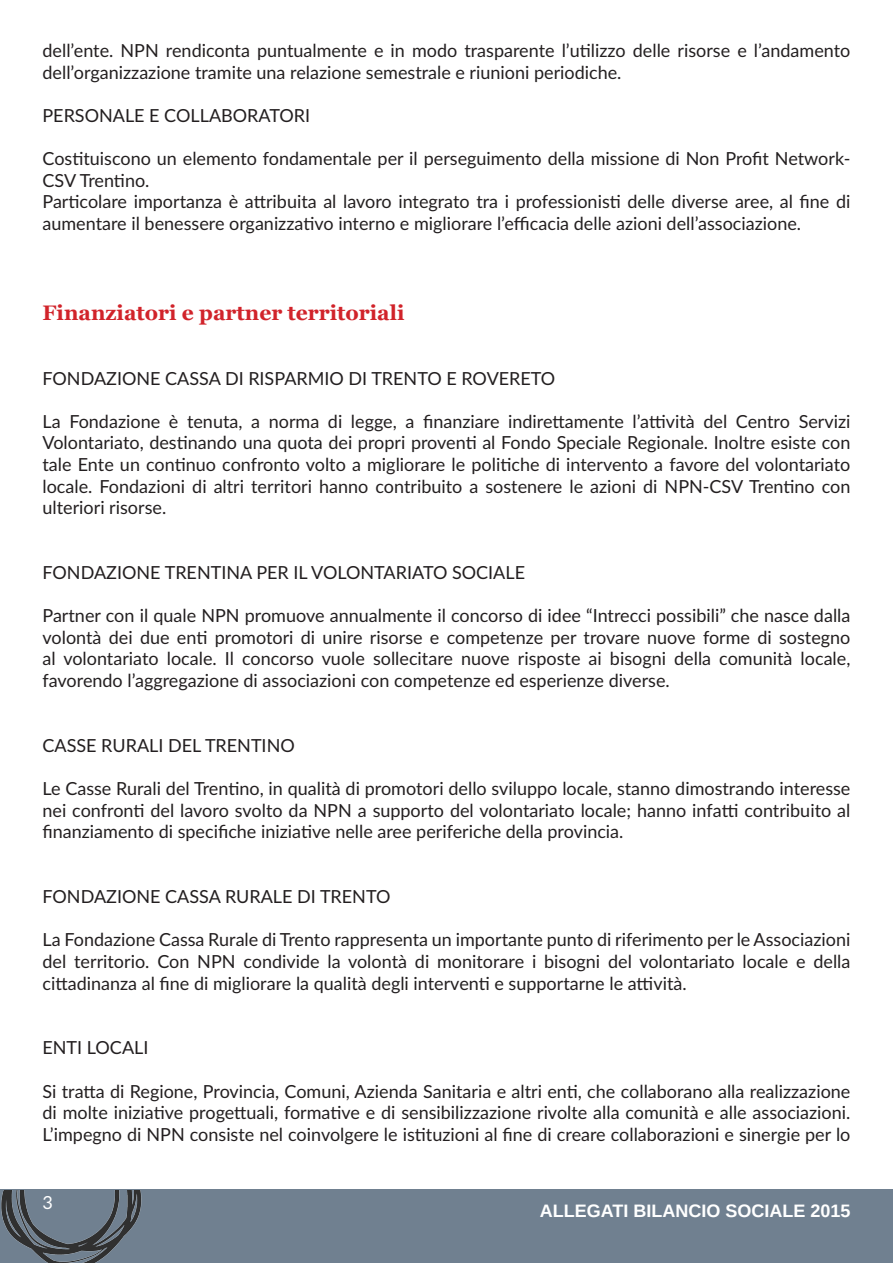
<style>
.page{position:relative;width:893px;height:1263px;background:#fff}
.page>*{position:absolute;margin:0;border:0;box-sizing:border-box;transform-origin:0 0}
.t1{font:700 21px "Georgia";color:#d1232a}
.t2{font:18px/21.6px "Lato";color:#231f20;text-align:justify}
.t3{font:700 18px "Arimo";color:#fff}
.t4{font:18px "Lato";color:#fff}
</style>
<div class="page">
<div style="left:0;top:1189px;width:893px;height:74px;background:#708090"></div>
<img style="left:1px;top:1190px;width:141px;height:73px">
<p class="t2" style="left:43px;top:39px;width:809px">dell’ente. NPN rendiconta puntualmente e in modo trasparente l’utilizzo delle risorse e l’andamento dell’organizzazione tramite una relazione semestrale e riunioni periodiche.</p>
<p class="t2" style="left:43px;top:104px;width:269px">PERSONALE E COLLABORATORI</p>
<p class="t2" style="left:43px;top:147px;width:809px">Costituiscono un elemento fondamentale per il perseguimento della missione di Non Profit Network-<br>CSV Trentino.</p>
<p class="t2" style="left:43px;top:190px;width:809px">Particolare importanza è attribuita al lavoro integrato tra i professionisti delle diverse aree, al fine di aumentare il benessere organizzativo interno e migliorare l’efficacia delle azioni dell’associazione.</p>
<p class="t1" style="left:43px;top:299px;width:363px">Finanziatori e partner territoriali</p>
<p class="t2" style="left:43px;top:367px;width:514px">FONDAZIONE CASSA DI RISPARMIO DI TRENTO E ROVERETO</p>
<p class="t2" style="left:43px;top:410px;width:809px">La Fondazione è tenuta, a norma di legge, a finanziare indirettamente l’attività del Centro Servizi Volontariato, destinando una quota dei propri proventi al Fondo Speciale Regionale. Inoltre esiste con tale Ente un continuo confronto volto a migliorare le politiche di intervento a favore del volontariato locale. Fondazioni di altri territori hanno contribuito a sostenere le azioni di NPN-CSV Trentino con ulteriori risorse.</p>
<p class="t2" style="left:43px;top:561px;width:484px">FONDAZIONE TRENTINA PER IL VOLONTARIATO SOCIALE</p>
<p class="t2" style="left:43px;top:604px;width:809px">Partner con il quale NPN promuove annualmente il concorso di idee “Intrecci possibili” che nasce dalla volontà dei due enti promotori di unire risorse e competenze per trovare nuove forme di sostegno al volontariato locale. Il concorso vuole sollecitare nuove risposte ai bisogni della comunità locale, favorendo l’aggregazione di associazioni con competenze ed esperienze diverse.</p>
<p class="t2" style="left:43px;top:734px;width:254px">CASSE RURALI DEL TRENTINO</p>
<p class="t2" style="left:43px;top:777px;width:809px">Le Casse Rurali del Trentino, in qualità di promotori dello sviluppo locale, stanno dimostrando interesse nei confronti del lavoro svolto da NPN a supporto del volontariato locale; hanno infatti contribuito al finanziamento di specifiche iniziative nelle aree periferiche della provincia.</p>
<p class="t2" style="left:43px;top:885px;width:349px">FONDAZIONE CASSA RURALE DI TRENTO</p>
<p class="t2" style="left:43px;top:928px;width:809px">La Fondazione Cassa Rurale di Trento rappresenta un importante punto di riferimento per le Associazioni del territorio. Con NPN condivide la volontà di monitorare i bisogni del volontariato locale e della cittadinanza al fine di migliorare la qualità degli interventi e supportarne le attività.</p>
<p class="t2" style="left:43px;top:1036px;width:107px">ENTI LOCALI</p>
<p class="t2" style="left:43px;top:1079px;width:809px">Si tratta di Regione, Provincia, Comuni, Azienda Sanitaria e altri enti, che collaborano alla realizzazione di molte iniziative progettuali, formative e di sensibilizzazione rivolte alla comunità e alle associazioni.<br>L’impegno di NPN consiste nel coinvolgere le istituzioni al fine di creare collaborazioni e sinergie per lo</p>
<p class="t4" style="left:43px;top:1189px;width:12px">3</p>
<p class="t3" style="left:540px;top:1198px;width:312px">ALLEGATI BILANCIO SOCIALE 2015</p>
</div>
